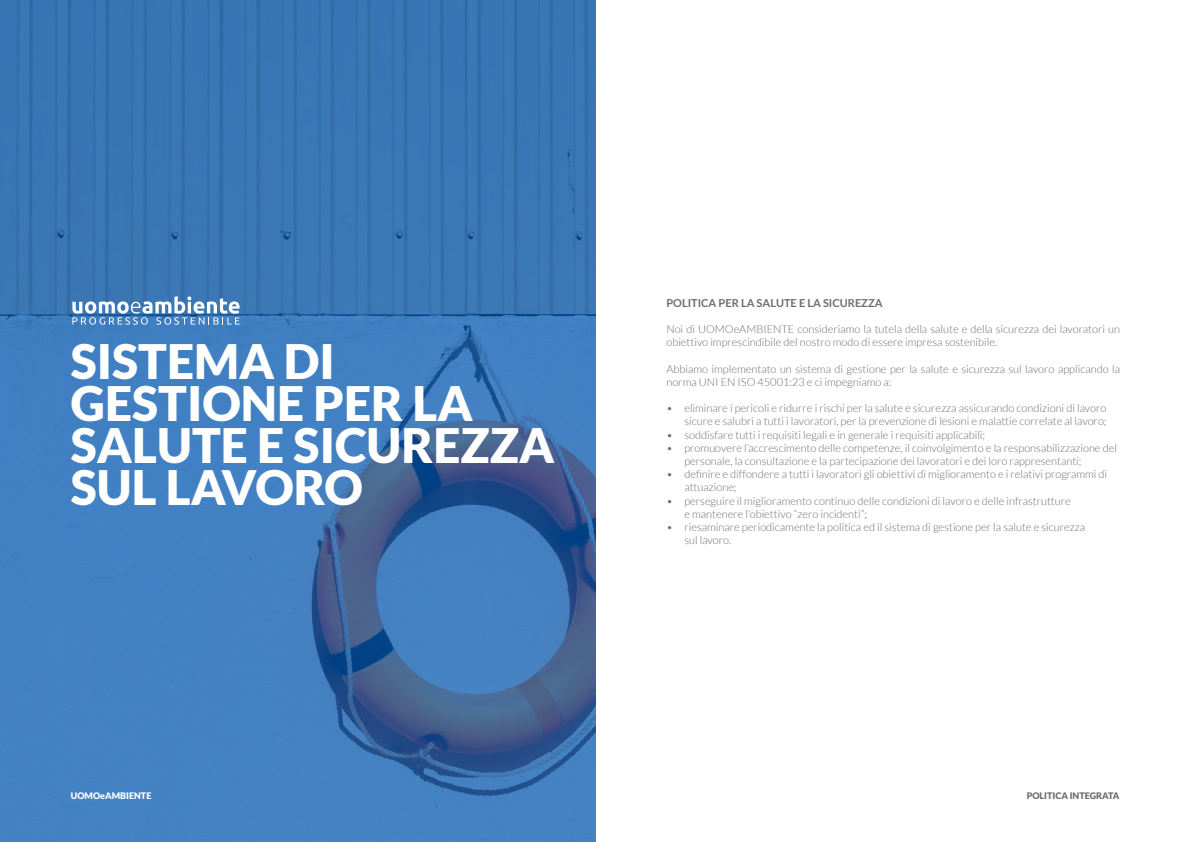
<style>
.page{position:relative;width:1191px;height:842px;background:#fff}
.page>*{position:absolute;margin:0;border:0;box-sizing:border-box;transform-origin:0 0}
.t1{font:900 47.5px "Lato";color:#fff}
.t2{font:300 11px/13.2px "Lato";color:#6c6d70}
.t3{font:700 11px "Lato";color:#6c6d70}
.t4{font:900 9px "Lato";color:#6c6d70}
.t5{font:900 9px "Lato";color:#fff}
</style>
<div class="page">
<svg style="left:0;top:0;width:595px;height:842px;background:#3d77b6"></svg>
<svg style="left:72px;top:296px;width:168px;height:29px"></svg>
<p class="t1" style="left:71px;top:334px;width:265px">SISTEMA DI</p>
<p class="t1" style="left:71px;top:376px;width:403px">GESTIONE PER LA</p>
<p class="t1" style="left:71px;top:418px;width:485px">SALUTE E SICUREZZA</p>
<p class="t1" style="left:71px;top:460px;width:293px">SUL LAVORO</p>
<p class="t3" style="left:666px;top:296px;width:218px">POLITICA PER LA SALUTE E LA SICUREZZA</p>
<p class="t2" style="left:666px;top:322px;width:455px">Noi di UOMOeAMBIENTE consideriamo la tutela della salute e della sicurezza dei lavoratori un</p>
<p class="t2" style="left:666px;top:336px;width:332px">obiettivo imprescindibile del nostro modo di essere impresa sostenibile.</p>
<p class="t2" style="left:666px;top:362px;width:455px">Abbiamo implementato un sistema di gestione per la salute e sicurezza sul lavoro applicando la</p>
<p class="t2" style="left:666px;top:375px;width:227px">norma UNI EN ISO 45001:23 e ci impegniamo a:</p>
<p class="t2" style="left:666px;top:402px;width:442px;text-align:right">• eliminare i pericoli e ridurre i rischi per la salute e sicurezza assicurando condizioni di lavoro sicure e salubri a tutti i lavoratori, per la prevenzione di lesioni e malattie correlate al lavoro;</p>
<p class="t2" style="left:666px;top:428px;width:320px">• soddisfare tutti i requisiti legali e in generale i requisiti applicabili;</p>
<p class="t2" style="left:684px;top:441px;width:434px;text-indent:-18px">• promuovere l’accrescimento delle competenze, il coinvolgimento e la responsabilizzazione del personale, la consultazione e la partecipazione dei lavoratori e dei loro rappresentanti;</p>
<p class="t2" style="left:684px;top:468px;width:424px;text-indent:-18px">• definire e diffondere a tutti i lavoratori gli obiettivi di miglioramento e i relativi programmi di attuazione;</p>
<p class="t2" style="left:684px;top:494px;width:388px;text-indent:-18px">• perseguire il miglioramento continuo delle condizioni di lavoro e delle infrastrutture e mantenere l’obiettivo “zero incidenti”;</p>
<p class="t2" style="left:684px;top:520px;width:402px;text-indent:-18px">• riesaminare periodicamente la politica ed il sistema di gestione per la salute e sicurezza sul lavoro.</p>
<p class="t5" style="left:71px;top:791px;width:82px">UOMOeAMBIENTE</p>
<p class="t4" style="left:1026px;top:791px;width:94px">POLITICA INTEGRATA</p>
</div>
